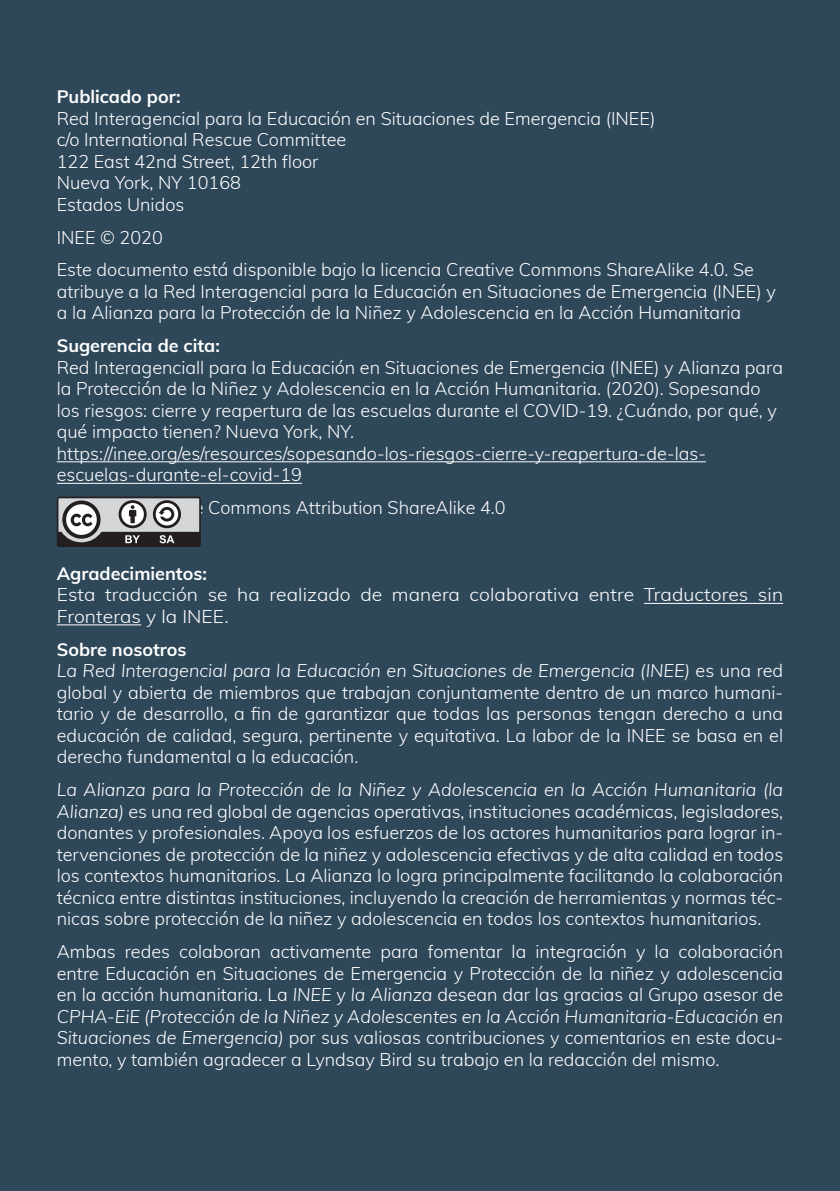
<style>
.page{position:relative;width:840px;height:1191px;background:#fff}
.page>*{position:absolute;margin:0;border:0;box-sizing:border-box;transform-origin:0 0}
.INEE_Paragraph{font:300 18px/21.6px "Muli";color:#fff}
.INEE_Paragraph-2{font:300 18px/21.6px "Muli";color:#fff;scale:1.07 1}
.INEE_Paragraph-3{font:700 18px "Muli";color:#fff}
.s1{font-weight:700}
.s2{font-style:italic}
</style>
<div class="page">
<div style="left:0;top:0;width:839px;height:1191px;background:#2e4759"></div>
<hr style="left:57px;top:461px;width:648px;height:1px;background:#fff">
<hr style="left:57px;top:483px;width:245px;height:1px;background:#fff">
<hr style="left:643px;top:603px;width:139px;height:1px;background:#fff">
<hr style="left:57px;top:624px;width:84px;height:1px;background:#fff">
<div style="left:57px;top:496px;width:144px;height:51px;border:2px solid #231f20;border-radius:2px"></div>
<svg style="left:57px;top:500px;width:143px;height:46px"></svg>
<p class="INEE_Paragraph" style="left:57px;top:85px;width:600px"><span class="s1">Publicado por:<br></span>Red Interagencial para la Educación en Situaciones de Emergencia (INEE) c/o International Rescue Committee<br>122 East 42nd Street, 12th floor<br>Nueva York, NY 10168<br>Estados Unidos</p>
<p class="INEE_Paragraph" style="left:57px;top:225px;width:108px">INEE © 2020</p>
<p class="INEE_Paragraph" style="left:57px;top:258px;width:720px">Este documento está disponible bajo la licencia Creative Commons ShareAlike 4.0. Se atribuye a la Red Interagencial para la Educación en Situaciones de Emergencia (INEE) y a la Alianza para la Protección de la Niñez y Adolescencia en la Acción Humanitaria</p>
<p class="INEE_Paragraph" style="left:57px;top:334px;width:727px"><span class="s1">Sugerencia de cita:<br></span>Red Interagenciall para la Educación en Situaciones de Emergencia (INEE) y Alianza para la Protección de la Niñez y Adolescencia en la Acción Humanitaria. (2020). Sopesando los riesgos: cierre y reapertura de las escuelas durante el COVID-19. ¿Cuándo, por qué, y qué impacto tienen? Nueva York, NY. https://inee.org/es/resources/sopesando-los-riesgos-cierre-y-reapertura-de-las&shy;escuelas-durante-el-covid-19</p>
<p class="INEE_Paragraph" style="left:57px;top:496px;width:450px"><span class="s1">Licencia:</span> Creative Commons Attribution ShareAlike 4.0</p>
<p class="INEE_Paragraph-3" style="left:57px;top:560px;width:152px">Agradecimientos:</p>
<p class="INEE_Paragraph-2" style="left:57px;top:583px;width:680px">Esta traducción se ha realizado de manera colaborativa entre Traductores sin<br>Fronteras y la INEE.</p>
<p class="INEE_Paragraph-3" style="left:57px;top:636px;width:131px">Sobre nosotros</p>
<p class="INEE_Paragraph" style="left:57px;top:659px;width:727px;text-align:justify"><span class="s2">La Red Interagencial para la Educación en Situaciones de Emergencia (INEE)</span> es una red global y abierta de miembros que trabajan conjuntamente dentro de un marco humani&shy;tario y de desarrollo, a fin de garantizar que todas las personas tengan derecho a una educación de calidad, segura, pertinente y equitativa. La labor de la INEE se basa en el derecho fundamental a la educación.</p>
<p class="INEE_Paragraph" style="left:57px;top:778px;width:727px;text-align:justify"><span class="s2">La Alianza para la Protección de la Niñez y Adolescencia en la Acción Humanitaria (la Alianza)</span> es una red global de agencias operativas, instituciones académicas, legisladores, donantes y profesionales. Apoya los esfuerzos de los actores humanitarios para lograr in&shy;tervenciones de protección de la niñez y adolescencia efectivas y de alta calidad en todos los contextos humanitarios. La Alianza lo logra principalmente facilitando la colaboración técnica entre distintas instituciones, incluyendo la creación de herramientas y normas téc&shy;nicas sobre protección de la niñez y adolescencia en todos los contextos humanitarios.</p>
<p class="INEE_Paragraph" style="left:57px;top:940px;width:727px;text-align:justify">Ambas redes colaboran activamente para fomentar la integración y la colaboración entre Educación en Situaciones de Emergencia y Protección de la niñez y adolescencia en la acción humanitaria. La <span class="s2">INEE</span> y <span class="s2">la Alianza</span> desean dar las gracias al Grupo asesor de <span class="s2">CPHA-EiE (Protección de la Niñez y Adolescentes en la Acción Humanitaria-Educación en Situaciones de Emergencia)</span> por sus valiosas contribuciones y comentarios en este docu&shy;mento, y también agradecer a Lyndsay Bird su trabajo en la redacción del mismo.</p>
</div>
